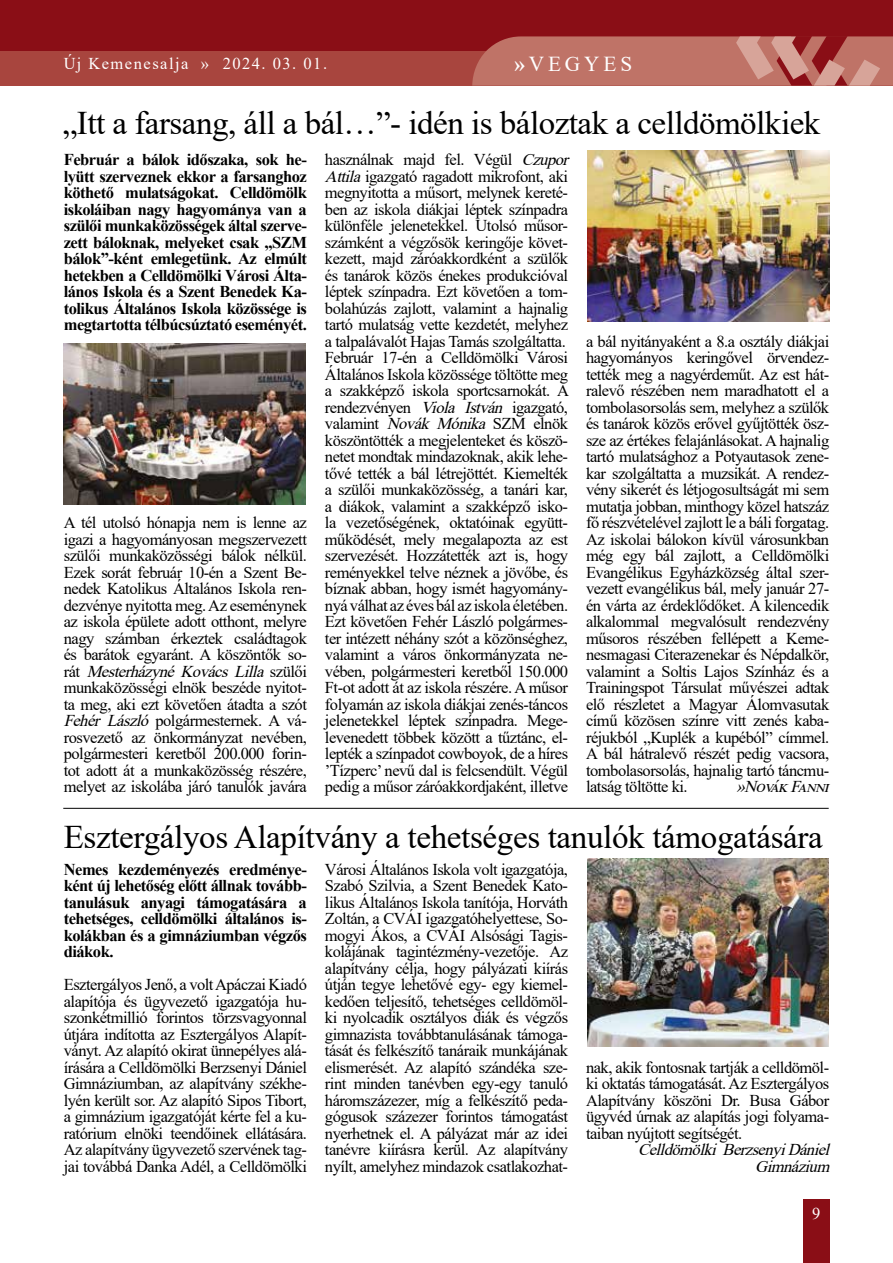
<style>
.page{position:relative;width:893px;height:1263px;background:#fff}
.page>*{position:absolute;margin:0;border:0;box-sizing:border-box;transform-origin:0 0}
.t1{font:33px "Times New Roman";letter-spacing:-.01em;color:#000}
.t2{font:21.3px "Times New Roman";letter-spacing:.185em;color:#fff}
.t3{font:16.5px/16.5px "Times New Roman";letter-spacing:-.03em;color:#000;text-align:justify}
.t4{font:700 16.5px/16.5px "Times New Roman";letter-spacing:-.03em;color:#000;text-align:justify}
.t5{font:italic 16.5px/16.5px "Times New Roman";color:#000;text-align:right}
.t6{font:16.5px "Times New Roman";letter-spacing:.09em;color:#fff}
.s1{font-weight:700}
.s2{font-style:italic}
</style>
<div class="page">
<div style="left:0;top:0;width:893px;height:85px;background:#8a0e16"></div>
<div style="left:0;top:52px;width:893px;height:34px;background:#a8453e"></div>
<svg style="left:472px;top:36px;width:421px;height:50px;background:#bd6f65"></svg>
<div style="left:803px;top:1199px;width:26px;height:64px;background:#8a0e16"></div>
<hr style="left:63px;top:808px;width:766px;height:1px;background:#000">
<img style="left:587px;top:859px;width:242px;height:188px">
<img style="left:64px;top:344px;width:241px;height:160px">
<img style="left:588px;top:150px;width:241px;height:171px">
<p class="t6" style="left:64px;top:52px;width:265px">Új Kemenesalja » 2024. 03. 01.</p>
<p class="t2" style="left:514px;top:48px;width:119px"><span class="s1">»</span>VEGYES</p>
<h1 class="t1" style="left:63px;top:100px;width:759px">„Itt a farsang, áll a bál…”- idén is báloztak a celldömölkiek</h1>
<p class="t4" style="left:64px;top:151px;width:245px">Február a bálok időszaka, sok he&shy;lyütt szerveznek ekkor a farsanghoz köthető mulatságokat. Celldömölk iskoláiban nagy hagyománya van a szülői munkaközösségek által szerve&shy;zett báloknak, melyeket csak „SZM bálok”-ként emlegetünk. Az elmúlt hetekben a Celldömölki Városi Álta&shy;lános Iskola és a Szent Benedek Ka&shy;tolikus Általános Iskola közössége is megtartotta télbúcsúztató eseményét.</p>
<p class="t3" style="left:64px;top:514px;width:245px">A tél utolsó hónapja nem is lenne az igazi a hagyományosan megszervezett szülői munkaközösségi bálok nélkül.<br>Ezek sorát február 10-én a Szent Be&shy;nedek Katolikus Általános Iskola ren&shy;dezvénye nyitotta meg. Az eseménynek az iskola épülete adott otthont, melyre nagy számban érkeztek családtagok és barátok egyaránt. A köszöntők so&shy;r á t <span class="s2">Mesterházyné Kovács Lilla</span> s z ü l ő i munkaközösségi elnök beszéde nyitot&shy;ta meg, aki ezt követően átadta a szót <span class="s2">Fehér László</span> polgármesternek. A vá&shy;rosvezető az önkormányzat nevében, polgármesteri keretből 200.000 forin&shy;tot adott át a munkaközösség részére, melyet az iskolába járó tanulók javára</p>
<p class="t3" style="left:325px;top:151px;width:250px;text-align:left">használnak majd fel. Végül <span class="s2">Czupor Attila</span>igazgató ragadott mikrofont, aki megnyitotta a műsort, melynek kereté&shy;ben az iskola diákjai léptek színpadra különféle jelenetekkel. Utolsó műsor&shy;számként a végzősök keringője követ&shy;kezett, majd záróakkordként a szülők és tanárok közös énekes produkcióval léptek színpadra. Ezt követően a tom&shy;bolahúzás zajlott, valamint a hajnalig tartó mulatság vette kezdetét, melyhez a talpalávalót Hajas Tamás szolgáltatta.<br>Február 17-én a Celldömölki Városi Általános Iskola közössége töltötte meg a szakképző iskola sportcsarnokát. A rendezvényen <span class="s2">Viola István</span> igazgató, valamint <span class="s2">Novák Mónika</span> SZM elnök köszöntötték a megjelenteket és köszö&shy;netet mondtak mindazoknak, akik lehe&shy;tővé tették a bál létrejöttét. Kiemelték a szülői munkaközösség, a tanári kar, a diákok, valamint a szakképző isko&shy;la vezetőségének, oktatóinak együtt&shy;működését, mely megalapozta az est szervezését. Hozzátették azt is, hogy reményekkel telve néznek a jövőbe, és bíznak abban, hogy ismét hagyomán - nyá válhat az éves bál az iskola életében.<br>Ezt követően Fehér László polgármes&shy;ter intézett néhány szót a közönséghez, valamint a város önkormányzata ne&shy;vében, polgármesteri keretből 150.000<br>Ft-ot adott át az iskola részére. A műsor folyamán az iskola diákjai zenés-táncos jelenetekkel léptek színpadra. Mege&shy;levenedett többek között a tűztánc, el&shy;lepték a színpadot cowboyok, de a híres ’Tízperc’ nevű dal is felcsendült. Végül pedig a műsor záróakkordjaként, illetve</p>
<p class="t3" style="left:586px;top:332px;width:245px">a bál nyitányaként a 8.a osztály diákjai hagyományos keringővel örvendez&shy;tették meg a nagyérdeműt. Az est hát&shy;ralevő részében nem maradhatott el a tombolasorsolás sem, melyhez a szülők és tanárok közös erővel gyűjtötték ös - sze az értékes felajánlásokat. A hajnalig tartó mulatsághoz a Potyautasok zene&shy;kar szolgáltatta a muzsikát. A rendez&shy;vény sikerét és létjogosultságát mi sem mutatja jobban, minthogy közel hatszáz fő részvételével zajlott le a báli forgatag.<br>Az iskolai bálokon kívül városunkban még egy bál zajlott, a Celldömölki Evangélikus Egyházközség által szer&shy;vezett evangélikus bál, mely január 27- én várta az érdeklődőket. A kilencedik alkalommal megvalósult rendezvény műsoros részében fellépett a Keme&shy;nesmagasi Citerazenekar és Népdalkör, valamint a Soltis Lajos Színház és a Trainingspot Társulat művészei adtak elő részletet a Magyar Álomvasutak című közösen színre vitt zenés kaba&shy;réjukból „Kuplék a kupéból” címmel.<br>A bál hátralevő részét pedig vacsora, tombolasorsolás, hajnalig tartó táncmu&shy;latság töltötte ki.</p>
<p class="t5" style="left:736px;top:778px;width:99px">»NovákFanni</p>
<h1 class="t1" style="left:64px;top:814px;width:761px">Esztergályos Alapítvány a tehetséges tanulók támogatására</h1>
<p class="t4" style="left:64px;top:860px;width:245px">Nemes kezdeményezés eredménye&shy;ként új lehetőség előtt állnak tovább&shy;tanulásuk anyagi támogatására a tehetséges, celldömölki általános is&shy;kolákban és a gimnáziumban végzős diákok.</p>
<p class="t3" style="left:64px;top:976px;width:245px">Esztergályos Jenő, a volt Apáczai Kiadó alapítója és ügyvezető igazgatója hu&shy;szonkétmillió forintos törzsvagyonnal útjára indította az Esztergályos Alapít&shy;ványt. Az alapító okirat ünnepélyes alá&shy;írására a Celldömölki Berzsenyi Dániel Gimnáziumban, az alapítvány székhe&shy;lyén került sor. Az alapító Sipos Tibort, a gimnázium igazgatóját kérte fel a ku&shy;ratórium elnöki teendőinek ellátására.<br>Az alapítvány ügyvezető szervének tag&shy;jai továbbá Danka Adél, a Celldömölki</p>
<p class="t3" style="left:325px;top:860px;width:245px">Városi Általános Iskola volt igazgatója, Szabó Szilvia, a Szent Benedek Kato&shy;likus Általános Iskola tanítója, Horváth Zoltán, a CVÁI igazgatóhelyettese, So&shy;mogyi Ákos, a CVÁI Alsósági Tagis&shy;kolájának tagintézmény-vezetője. Az alapítvány célja, hogy pályázati kiírás útján tegye lehetővé egy- egy kiemel&shy;kedően teljesítő, tehetséges celldömöl&shy;ki nyolcadik osztályos diák és végzős gimnazista továbbtanulásának támoga&shy;tását és felkészítő tanáraik munkájának elismerését. Az alapító szándéka sze&shy;rint minden tanévben egy-egy tanuló háromszázezer, míg a felkészítő peda&shy;gógusok százezer forintos támogatást nyerhetnek el. A pályázat már az idei tanévre kiírásra kerül. Az alapítvány nyílt, amelyhez mindazok csatlakozhat-</p>
<p class="t3" style="left:586px;top:1058px;width:245px">nak, akik fontosnak tartják a celldömöl&shy;ki oktatás támogatását. Az Esztergályos Alapítvány köszöni Dr. Busa Gábor ügyvéd úrnak az alapítás jogi folyama&shy;taiban nyújtott segítségét.</p>
<p class="t5" style="left:638px;top:1141px;width:198px">Celldömölki BerzsenyiDániel<br>Gimnázium</p>
<p class="t6" style="left:812px;top:1202px;width:10px">9</p>
</div>
